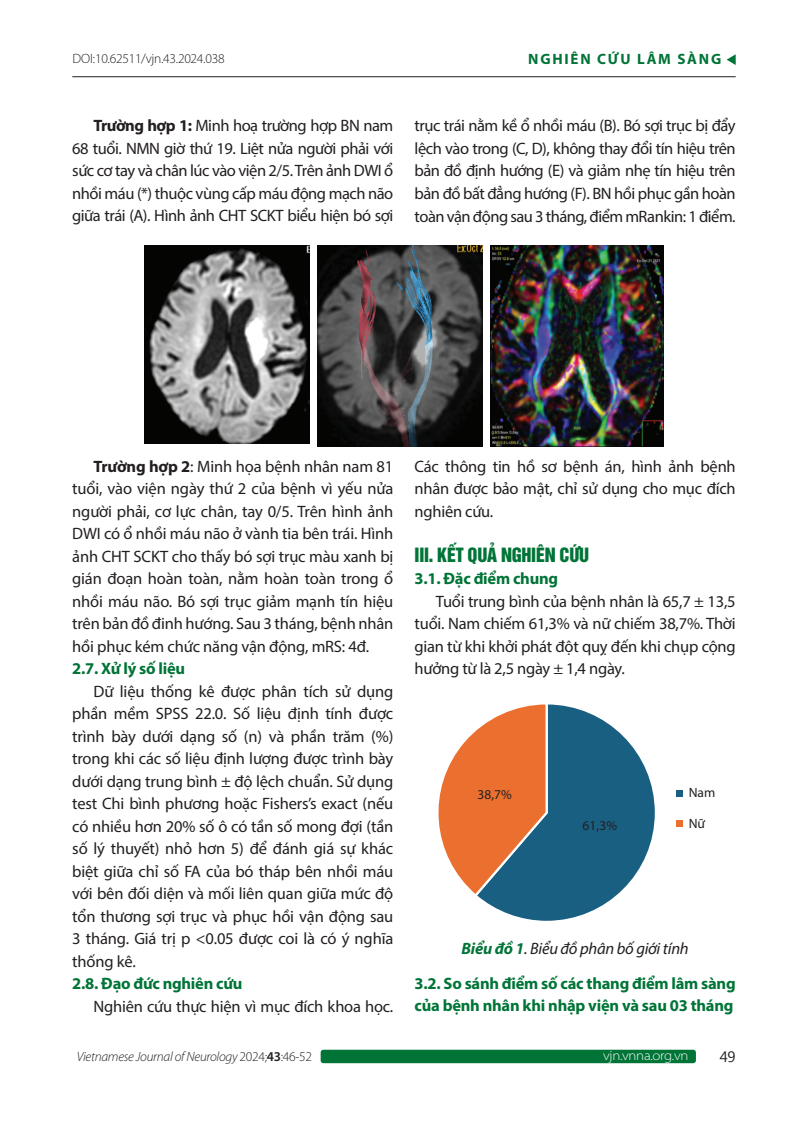
<style>
.page{position:relative;width:808px;height:1127px;background:#fff}
.page>*{position:absolute;margin:0;border:0;box-sizing:border-box;transform-origin:0 0}
.t1{font:18px "UTM Helvet Ins";letter-spacing:-.015em;color:#007437}
.t2{font:16.5px/22.5px "Myriad Pro";letter-spacing:-.015em;color:#231f20;text-align:justify}
.t3{font:700 16.5px/34.7px "Myriad Pro";letter-spacing:-.015em;color:#007437;text-align:center}
.t4{font:700 15px "Myriad Pro";letter-spacing:.12em;color:#007437}
.t5{font:15px "Myanmar Text";color:#231f20}
.t6{font:italic 300 13.5px "Myriad Pro";letter-spacing:-.02em;color:#231f20}
.t7{font:300 13.5px "Myriad Pro";letter-spacing:-.02em;color:#231f20}
.t8{font:300 semi-expanded 13.5px "Myriad Pro";letter-spacing:-.02em;color:#fff}
.t9{font:13.5px "Myriad Pro";color:#231f20}
.s1{font-weight:700}
.s2{font-style:italic}
.s3{font-weight:400;font-style:italic;color:#231f20}
.s4{font-style:normal}
.s5{font-weight:600;font-style:normal}
</style>
<div class="page">
<div style="left:321px;top:1050px;width:375px;height:13px;background:#007437;border-radius:3px"></div>
<hr style="left:72px;top:76px;width:664px;height:1px;background:#231f20">
<svg style="left:727px;top:54px;width:9px;height:11px"></svg>
<img style="left:144px;top:246px;width:165px;height:198px">
<img style="left:317px;top:246px;width:166px;height:200px">
<img style="left:491px;top:246px;width:173px;height:200px">
<svg style="left:481px;top:704px;width:174px;height:217px"></svg>
<svg style="left:438px;top:704px;width:111px;height:195px"></svg>
<div style="left:575px;top:826px;width:7px;height:7px;background:#195f82"></div>
<div style="left:475px;top:775px;width:6px;height:7px;background:#eb7030"></div>
<div style="left:676px;top:790px;width:7px;height:6px;background:#195f82"></div>
<div style="left:676px;top:820px;width:7px;height:6px;background:#eb7030"></div>
<p class="t7" style="left:72px;top:51px;width:154px">DOI:10.62511/vjn.43.2024.038</p>
<p class="t4" style="left:528px;top:50px;width:195px">NGHIÊN CỨU LÂM SÀNG</p>
<p class="t2" style="left:72px;top:114px;width:323px;text-indent:21px"><span class="s1">Trường hợp 1:</span> Minh hoạ trường hợp BN nam 68 tuổi. NMN giờ thứ 19. Liệt nửa người phải với sức cơ tay và chân lúc vào viện 2/5. Trên ảnh DWI ổ nhồi máu (*) thuộc vùng cấp máu động mạch não giữa trái (A). Hình ảnh CHT SCKT biểu hiện bó sợi</p>
<p class="t2" style="left:415px;top:114px;width:323px">trục trái nằm kề ổ nhồi máu (B). Bó sợi trục bị đẩy lệch vào trong (C, D), không thay đổi tín hiệu trên bản đồ định hướng (E) và giảm nhẹ tín hiệu trên bản đồ bất đẳng hướng (F). BN hồi phục gần hoàn toàn vận động sau 3 tháng, điểm mRankin: 1 điểm.</p>
<p class="t2" style="left:72px;top:455px;width:323px;text-indent:21px"><span class="s1">Trường hợp 2</span>: Minh họa bệnh nhân nam 81 tuổi, vào viện ngày thứ 2 của bệnh vì yếu nửa người phải, cơ lực chân, tay 0/5. Trên hình ảnh DWI có ổ nhồi máu não ở vành tia bên trái. Hình ảnh CHT SCKT cho thấy bó sợi trục màu xanh bị gián đoạn hoàn toàn, nằm hoàn toàn trong ổ nhồi máu não. Bó sợi trục giảm mạnh tín hiệu trên bản đồ đinh hướng. Sau 3 tháng, bệnh nhân hồi phục kém chức năng vận động, mRS: 4đ.</p>
<p class="t3" style="left:72px;top:651px;width:114px">2.7. Xử lý số liệu</p>
<p class="t2" style="left:72px;top:680px;width:323px;text-indent:21px">Dữ liệu thống kê được phân tích sử dụng phần mềm SPSS 22.0. Số liệu định tính được trình bày dưới dạng số (n) và phần trăm (%) trong khi các số liệu định lượng được trình bày dưới dạng trung bình ± độ lệch chuẩn. Sử dụng test Chi bình phương hoặc Fishers’s exact (nếu có nhiều hơn 20% số ô có tần số mong đợi (tần số lý thuyết) nhỏ hơn 5) để đánh giá sự khác biệt giữa chỉ số FA của bó tháp bên nhồi máu với bên đối diện và mối liên quan giữa mức độ tổn thương sợi trục và phục hồi vận động sau 3 tháng. Giá trị p &lt;0.05 được coi là có ý nghĩa thống kê.</p>
<p class="t3" style="left:72px;top:966px;width:172px">2.8. Đạo đức nghiên cứu</p>
<p class="t2" style="left:94px;top:995px;width:301px">Nghiên cứu thực hiện vì mục đích khoa học.</p>
<p class="t2" style="left:415px;top:455px;width:323px">Các thông tin hồ sơ bệnh án, hình ảnh bệnh nhân được bảo mật, chỉ sử dụng cho mục đích nghiên cứu.</p>
<p class="t1" style="left:415px;top:540px;width:176px">III. KẾT QUẢ NGHIÊN CỨU</p>
<p class="t3" style="left:415px;top:561px;width:145px">3.1. Đặc điểm chung</p>
<p class="t2" style="left:415px;top:590px;width:323px;text-indent:21px">Tuổi trung bình của bệnh nhân là 65,7 ± 13,5 tuổi. Nam chiếm 61,3% và nữ chiếm 38,7%. Thời gian từ khi khởi phát đột quỵ đến khi chụp cộng hưởng từ là 2,5 ngày ± 1,4 ngày.</p>
<p class="t9" style="left:477px;top:786px;width:36px">38,7%</p>
<p class="t9" style="left:689px;top:784px;width:28px">Nam</p>
<p class="t9" style="left:689px;top:815px;width:18px">Nữ</p>
<p class="t9" style="left:582px;top:817px;width:36px">61,3%</p>
<p class="t3" style="left:415px;top:931px;width:323px"><span class="s2">Biểu đồ 1</span><span class="s3">. Biểu đồ phân bố giới tính<br></span>3.2. So sánh điểm số các thang điểm lâm sàng</p>
<p class="t3" style="left:415px;top:988px;width:320px">của bệnh nhân khi nhập viện và sau 03 tháng</p>
<p class="t6" style="left:77px;top:1049px;width:237px">Vietnamese Journal of Neurology <span class="s4">2024;</span><span class="s5">43</span><span class="s4">:46-52</span></p>
<p class="t8" style="left:603px;top:1047px;width:87px">vjn.vnna.org.vn</p>
<p class="t5" style="left:720px;top:1047px;width:17px">49</p>
</div>
